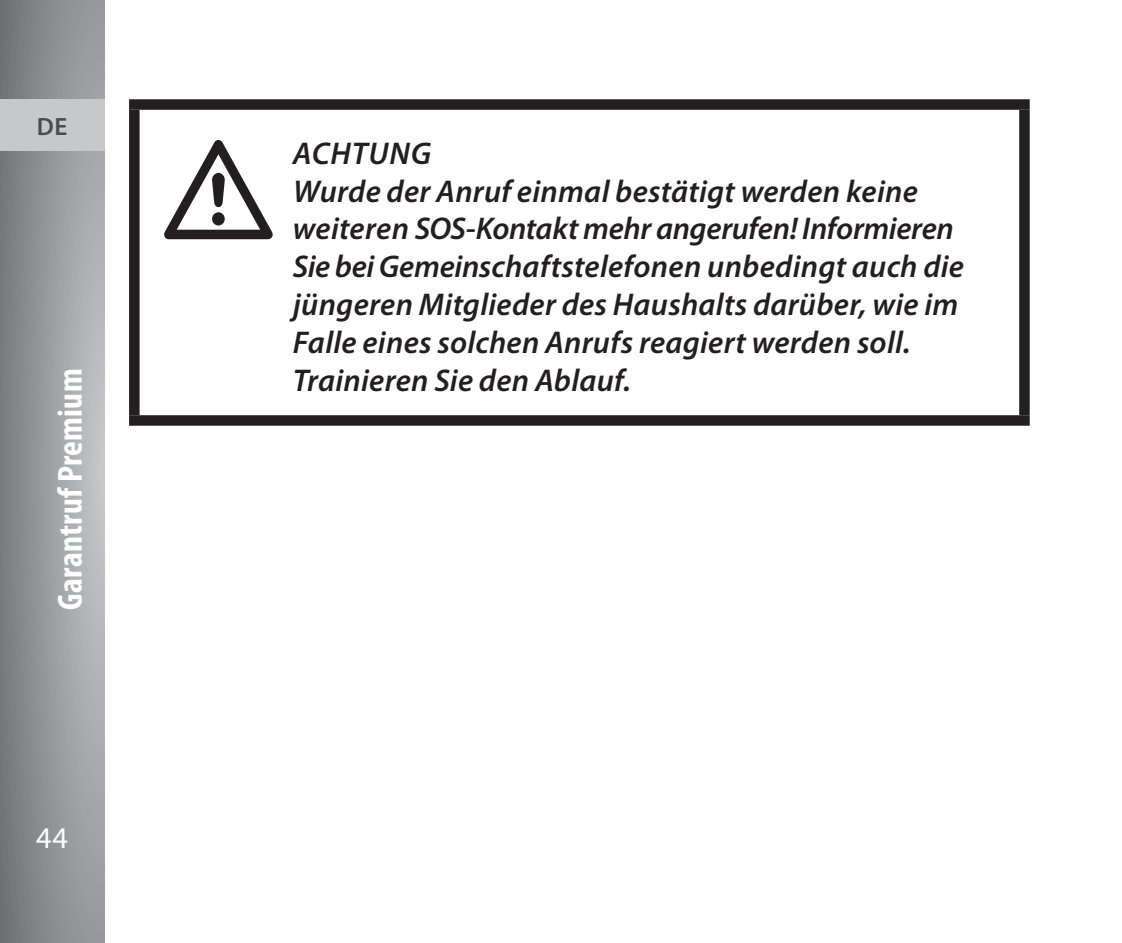
<style>
.page{position:relative;width:1122px;height:943px;background:#fff}
.page>*{position:absolute;margin:0;border:0;box-sizing:border-box;transform-origin:0 0}
.t1{font:700 condensed 35px "Myriad Pro";letter-spacing:.01em;color:#fff}
.t2{font:italic 600 31.5px/37.8px "Myriad Pro";letter-spacing:.01em;color:#231f20}
.t3{font:30.1px "Myriad Pro";color:#fff}
.t4{font:600 25.2px "Myriad Pro";color:#4b4c4d}
</style>
<div class="page">
<svg style="left:0;top:0;width:104px;height:943px;background:#95979a"></svg>
<div style="left:0;top:99px;width:104px;height:51px;background:#c7c8ca"></div>
<div style="left:129px;top:99px;width:900px;height:11px;background:#231f20"></div>
<div style="left:129px;top:110px;width:10px;height:305px;background:#231f20"></div>
<div style="left:1018px;top:110px;width:11px;height:305px;background:#231f20"></div>
<div style="left:129px;top:415px;width:900px;height:11px;background:#231f20"></div>
<svg style="left:164px;top:140px;width:109px;height:99px"></svg>
<p class="t4" style="left:37px;top:111px;width:32px">DE</p>
<p class="t1" style="left:48px;top:609px;width:242px;rotate:-90deg">Garantruf Premium</p>
<p class="t3" style="left:36px;top:819px;width:33px">44</p>
<p class="t2" style="left:293px;top:133px;width:672px">ACHTUNG<br>Wurde der Anruf einmal bestätigt werden keine weiteren SOS-Kontakt mehr angerufen! Informieren Sie bei Gemeinschaftstelefonen unbedingt auch die jüngeren Mitglieder des Haushalts darüber, wie im Falle eines solchen Anrufs reagiert werden soll.<br>Trainieren Sie den Ablauf.</p>
</div>
